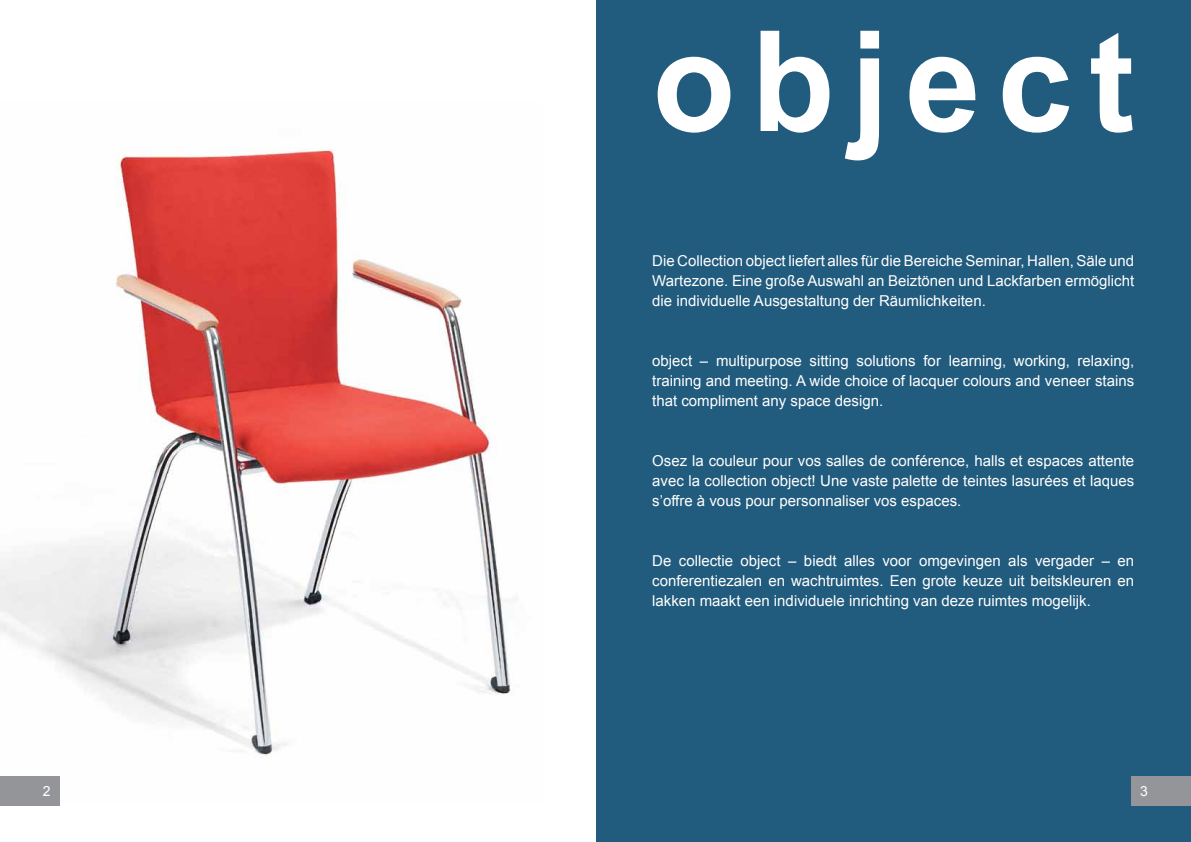
<style>
.page{position:relative;width:1191px;height:842px;background:#fff}
.page>*{position:absolute;margin:0;border:0;box-sizing:border-box;transform-origin:0 0}
.t1{font:700 140px "Arial";letter-spacing:.12em;color:#fff}
.t2{font:15px/20px "Arial";color:#fff;text-align:justify}
.t3{font:14px "Arial";color:#fff}
.t4{font:700 11px "Arial";color:#fff}
</style>
<div class="page">
<img style="left:0;top:148px;width:511px;height:655px">
<div style="left:596px;top:0;width:595px;height:842px;background:#215b7d"></div>
<div style="left:0;top:777px;width:59px;height:29px;background:#939598"></div>
<div style="left:1131px;top:777px;width:60px;height:29px;background:#939598"></div>
<h1 class="t1" style="left:652px;top:-10px;width:483px">object</h1>
<p class="t2" style="left:652px;top:251px;width:483px">Die Collection object liefert alles für die Bereiche Seminar, Hallen, Säle und Wartezone. Eine große Auswahl an Beiztönen und Lackfarben ermöglicht die individuelle Ausgestaltung der Räumlichkeiten.</p>
<p class="t2" style="left:652px;top:351px;width:483px">object – multipurpose sitting solutions for learning, working, relaxing, training and meeting. A wide choice of lacquer colours and veneer stains that compliment any space design.</p>
<p class="t2" style="left:652px;top:451px;width:483px">Osez la couleur pour vos salles de conférence, halls et espaces attente avec la collection object! Une vaste palette de teintes lasurées et laques s’offre à vous pour personnaliser vos espaces.</p>
<p class="t2" style="left:652px;top:551px;width:483px">De collectie object – biedt alles voor omgevingen als vergader – en conferentiezalen en wachtruimtes. Een grote keuze uit beitskleuren en lakken maakt een individuele inrichting van deze ruimtes mogelijk.</p>
<p class="t3" style="left:43px;top:782px;width:9px">2</p>
<p class="t3" style="left:1140px;top:782px;width:9px">3</p>
<p class="t4" style="left:1141px;top:788px;width:8px">3</p>
</div>
